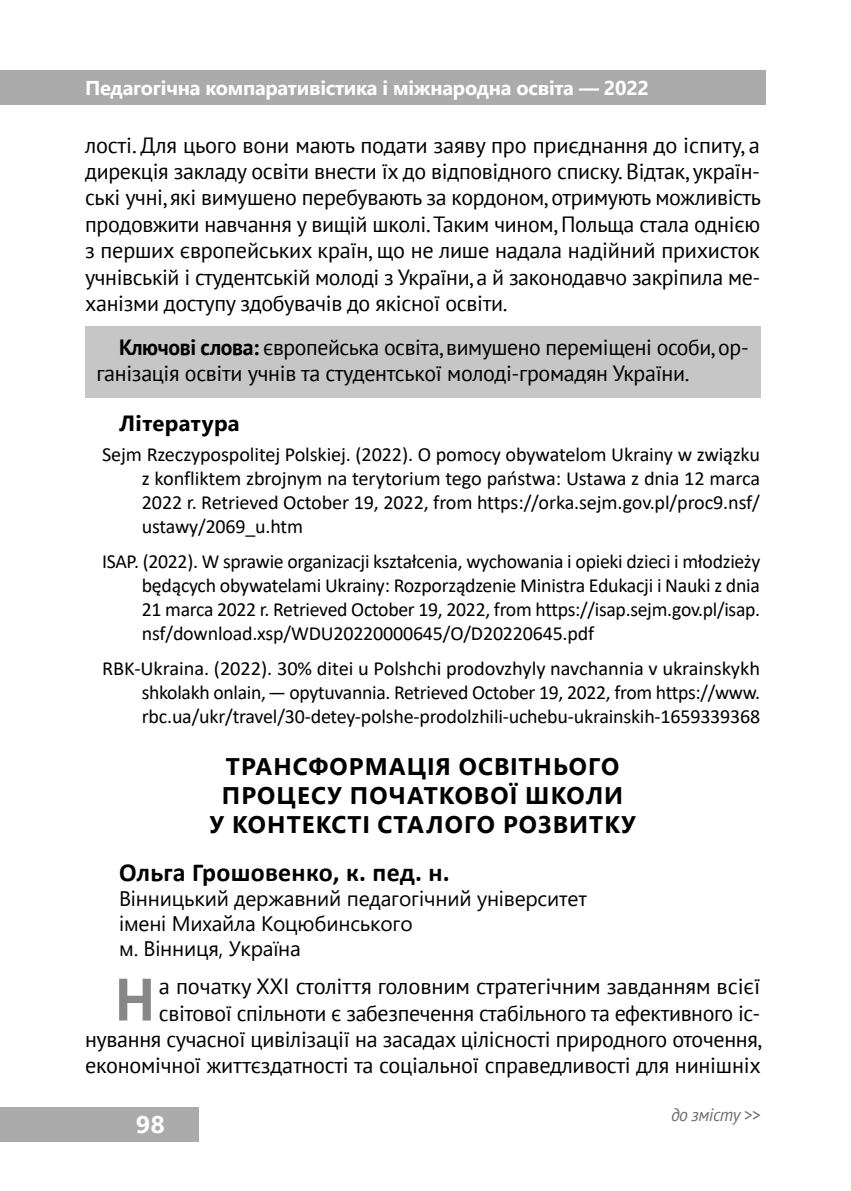
<style>
.page{position:relative;width:851px;height:1191px;background:#fff}
.page>*{position:absolute;margin:0;border:0;box-sizing:border-box;transform-origin:0 0}
.t1{font:700 59.8px "PT Sans";color:#878787}
.t2{font:700 26px "Calibri";letter-spacing:.01em;color:#000}
.t3{font:700 24px/28.8px "Segoe UI";letter-spacing:.045em;color:#000;text-align:center}
.t4{font:700 24px "Segoe UI";color:#fff;scale:1.05 1}
.t5{font:22px/26.4px "PT Sans";letter-spacing:-.015em;color:#000;text-align:justify}
.t6{font:700 22px "Segoe UI";letter-spacing:.02em;color:#000}
.t7{font:21px/25.2px "Segoe UI";letter-spacing:-.01em;color:#000}
.t8{font:20px/24px "Calibri";letter-spacing:-.01em;color:#000;text-align:justify}
.t9{font:700 20px "Segoe UI";letter-spacing:-.015em;color:#fff}
.t10{font:italic 18px "PT Sans";letter-spacing:-.025em;color:#706f6f}
.s1{font-weight:700}
</style>
<div class="page">
<div style="left:0;top:71px;width:765px;height:34px;background:#ababab"></div>
<div style="left:0;top:1107px;width:198px;height:34px;background:#ababab"></div>
<div style="left:85px;top:327px;width:675px;height:71px;background:#c6c6c6"></div>
<p class="t9" style="left:85px;top:69px;width:565px">Педагогічна компаративістика і міжнародна освіта — 2022</p>
<p class="t5" style="left:85px;top:131px;width:677px">лості. Для цього вони мають подати заяву про приєднання до іспиту, а дирекція закладу освіти внести їх до відповідного списку. Відтак, україн&shy;ські учні, які вимушено перебувають за кордоном, отримують можливість продовжити навчання у вищій школі. Таким чином, Польща стала однією з перших європейських країн, що не лише надала надійний прихисток учнівській і студентській молоді з України, а й законодавчо закріпила ме&shy;ханізми доступу здобувачів до якісної освіти.</p>
<p class="t5" style="left:96px;top:333px;width:653px;text-indent:23px"><span class="s1">Ключові слова:</span> європейська освіта, вимушено переміщені особи, ор&shy;ганізація освіти учнів та студентської молоді-громадян України.</p>
<p class="t6" style="left:119px;top:402px;width:122px">Література</p>
<p class="t8" style="left:142px;top:441px;width:619px;text-indent:-40px">Sejm Rzeczypospolitej Polskiej. (2022). О pomocy obywatelom Ukrainy w związku z konfliktem zbrojnym na terytorium tego państwa: Ustawa z dnia 12 marca 2022 r. Retrieved October 19, 2022, from https://orka.sejm.gov.pl/proc9.nsf/ ustawy/2069_u.htm</p>
<p class="t8" style="left:142px;top:549px;width:620px;text-indent:-40px">ISAP. (2022). W sprawie organizacji kształcenia, wychowania i opieki dzieci i młodzieży będących obywatelami Ukrainy: Rozporządzenie Ministra Edukacji i Nauki z dnia 21 marca 2022 r. Retrieved October 19, 2022, from https://isap.sejm.gov.pl/isap. nsf/download.xsp/WDU20220000645/O/D20220645.pdf</p>
<p class="t8" style="left:142px;top:656px;width:620px;text-indent:-40px">RBK-Ukraina. (2022). 30% ditei u Polshchi prodovzhyly navchannia v ukrainskykh shkolakh onlain, — opytuvannia. Retrieved October 19, 2022, from https://www. rbc.ua/ukr/travel/30-detey-polshe-prodolzhili-uchebu-ukrainskih‑1659339368</p>
<p class="t3" style="left:209px;top:750px;width:428px">ТРАНСФОРМАЦІЯ ОСВІТНЬОГО<br>ПРОЦЕСУ ПОЧАТКОВОЇ ШКОЛИ<br>У КОНТЕКСТІ СТАЛОГО РОЗВИТКУ</p>
<p class="t2" style="left:119px;top:853px;width:332px">Ольга Грошовенко, к. пед. н.</p>
<p class="t7" style="left:119px;top:884px;width:469px">Вінницький державний педагогічний університет імені Михайла Коцюбинського<br>м. Вінниця, Україна</p>
<h1 class="t1" style="left:115px;top:959px;width:40px">Н</h1>
<p class="t5" style="left:85px;top:972px;width:678px;text-align:right">а початку ХХІ століття головним стратегічним завданням всієї світової спільноти є забезпечення стабільного та ефективного іс&shy;нування сучасної цивілізації на засадах цілісності природного оточення, економічної життєздатності та соціальної справедливості для нинішніх</p>
<p class="t10" style="left:671px;top:1103px;width:91px">до змісту &gt;&gt;</p>
<p class="t4" style="left:136px;top:1101px;width:29px">98</p>
</div>
